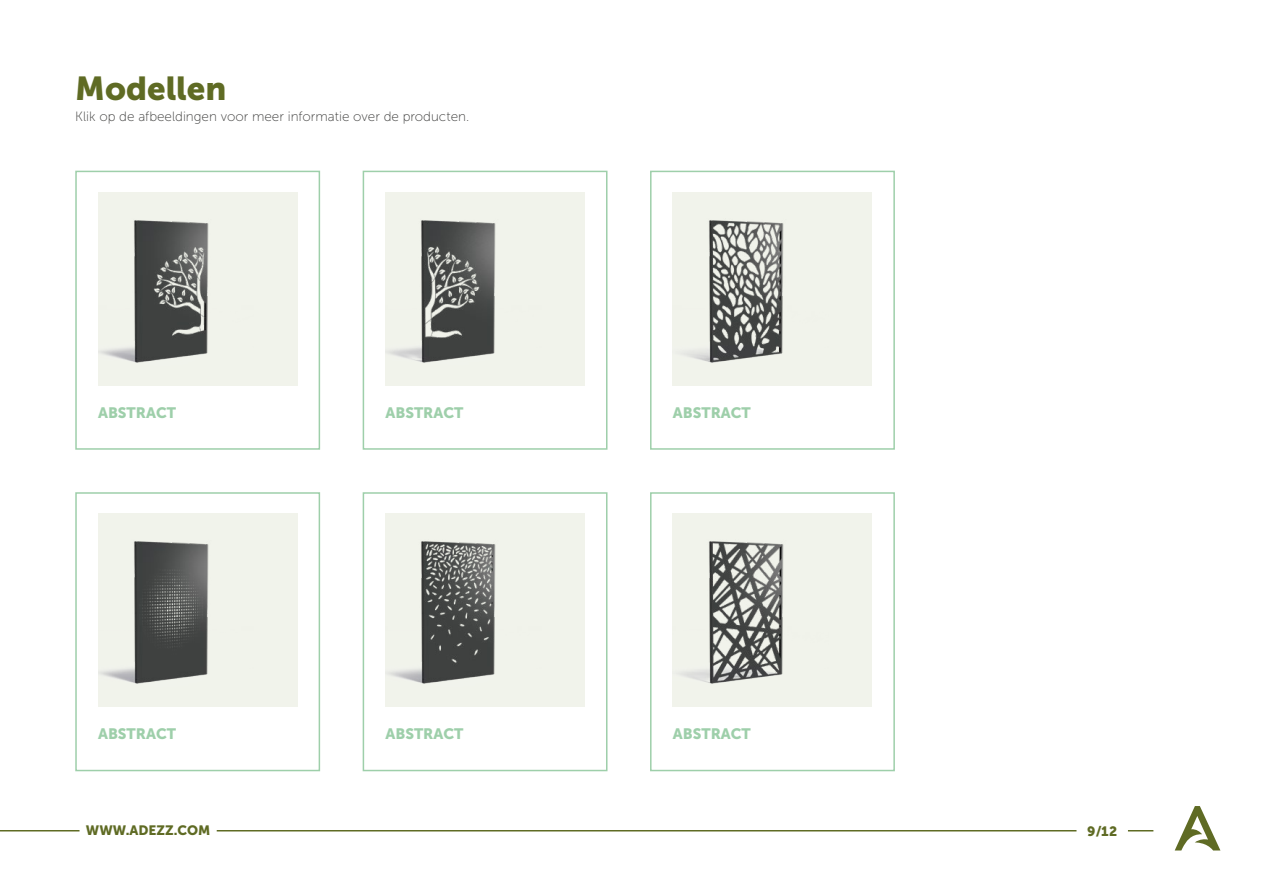
<style>
.page{position:relative;width:1263px;height:893px;background:#fff}
.page>*{position:absolute;margin:0;border:0;box-sizing:border-box;transform-origin:0 0}
.t1{font:33px "Museo Sans 900";color:#5f6b24}
.t2{font:15px "Museo Sans 900";color:#9ecfaa}
.t3{font:13.5px "Museo Sans 100";color:#3c3c3b}
.t4{font:13.5px "Museo Sans 900";color:#5f6b24}
</style>
<div class="page">
<svg style="left:1175px;top:806px;width:45px;height:44px"></svg>
<svg style="left:1128px;top:830px;width:25px;height:1px"></svg>
<hr style="left:0;top:830px;width:80px;height:1px;background:#5f6b24">
<hr style="left:217px;top:830px;width:859px;height:1px;background:#5f6b24">
<div style="left:75px;top:492px;width:245px;height:279px;border:2px solid #9ecfaa"></div>
<div style="left:363px;top:492px;width:244px;height:279px;border:2px solid #9ecfaa"></div>
<div style="left:75px;top:171px;width:245px;height:279px;border:2px solid #9ecfaa"></div>
<div style="left:363px;top:171px;width:244px;height:279px;border:2px solid #9ecfaa"></div>
<div style="left:98px;top:513px;width:199px;height:194px;background:#f1f3eb"></div>
<div style="left:385px;top:513px;width:200px;height:194px;background:#f1f3eb"></div>
<div style="left:98px;top:192px;width:199px;height:193px;background:#f1f3eb"></div>
<div style="left:385px;top:192px;width:200px;height:193px;background:#f1f3eb"></div>
<div style="left:650px;top:171px;width:245px;height:279px;border:2px solid #9ecfaa"></div>
<div style="left:650px;top:492px;width:245px;height:279px;border:2px solid #9ecfaa"></div>
<div style="left:673px;top:192px;width:199px;height:193px;background:#f1f3eb"></div>
<div style="left:673px;top:513px;width:199px;height:194px;background:#f1f3eb"></div>
<img style="left:99px;top:541px;width:110px;height:143px">
<img style="left:388px;top:541px;width:108px;height:143px">
<img style="left:99px;top:220px;width:110px;height:143px">
<img style="left:387px;top:220px;width:109px;height:143px">
<img style="left:683px;top:220px;width:101px;height:143px">
<img style="left:679px;top:541px;width:105px;height:143px">
<h1 class="t1" style="left:75px;top:70px;width:153px">Modellen</h1>
<p class="t3" style="left:75px;top:109px;width:395px">Klik op de afbeeldingen voor meer informatie over de producten.</p>
<p class="t2" style="left:98px;top:404px;width:79px">ABSTRACT</p>
<p class="t2" style="left:385px;top:404px;width:79px">ABSTRACT</p>
<p class="t2" style="left:673px;top:404px;width:79px">ABSTRACT</p>
<p class="t2" style="left:98px;top:725px;width:79px">ABSTRACT</p>
<p class="t2" style="left:385px;top:725px;width:79px">ABSTRACT</p>
<p class="t2" style="left:673px;top:725px;width:79px">ABSTRACT</p>
<p class="t4" style="left:86px;top:823px;width:126px">WWW.ADEZZ.COM</p>
<p class="t4" style="left:1087px;top:823px;width:32px">9/12</p>
</div>
